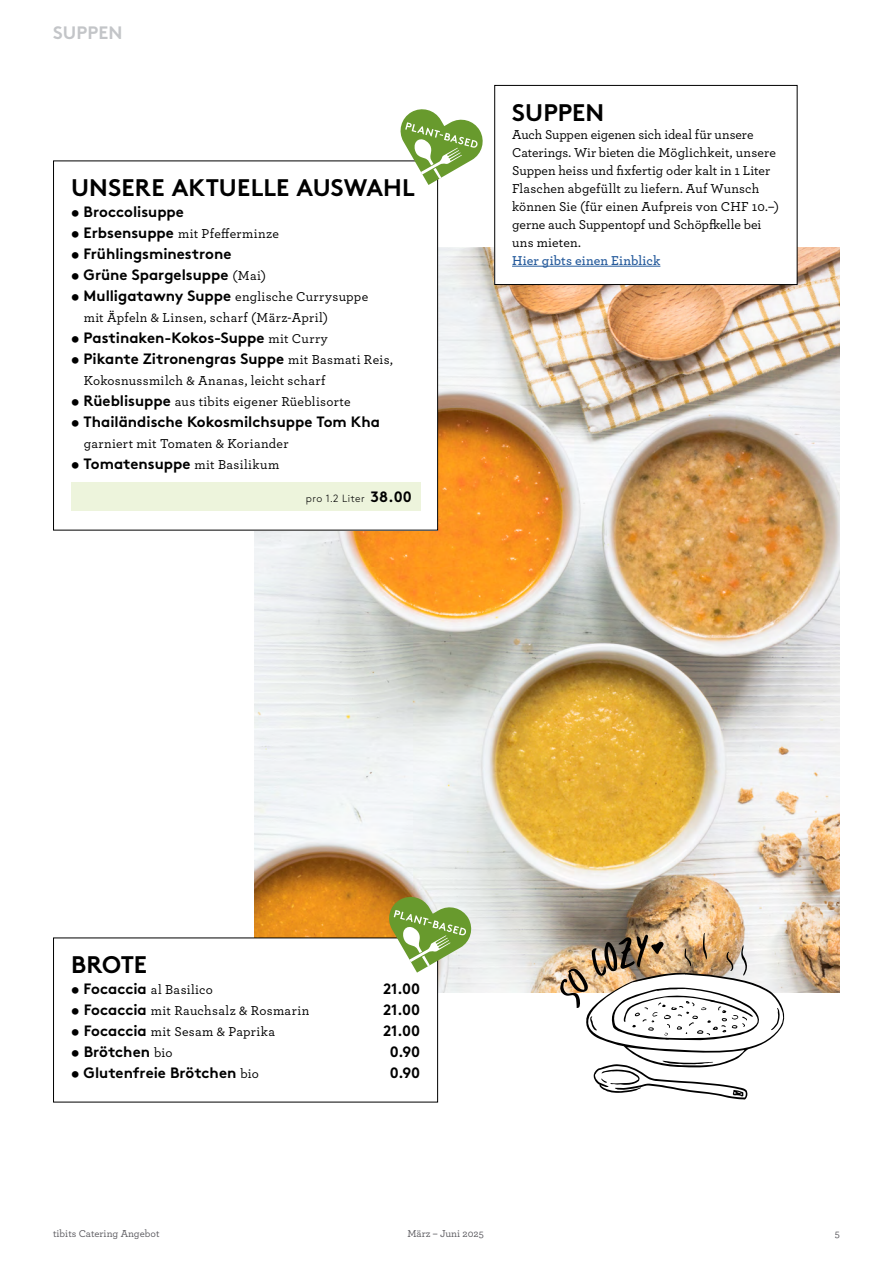
<style>
.page{position:relative;width:893px;height:1263px;background:#fff}
.page>*{position:absolute;margin:0;border:0;box-sizing:border-box;transform-origin:0 0}
.t1{font:700 24px "Brown Std";letter-spacing:.01em;color:#000}
.t2{font:700 18px "Brown Std";letter-spacing:.01em;color:#c3c5c8}
.t3{font:700 15px "Brown Std";color:#000}
.t4{font:500 13.5px/18px "Archer";letter-spacing:.01em;color:#000}
.t5{font:500 13.5px "Archer";letter-spacing:.03em;color:#000}
.t6{font:600 13.5px "Archer";letter-spacing:.01em;color:#265b9c}
.t7{font:500 10.5px "Archer";color:#5c5b60}
.t8{font:300 10.5px "Brown Std";letter-spacing:.04em;color:#000}
.s1{font-family:"Brown Std";font-weight:700;font-size:15px}
.s2{font-family:"Archer";font-weight:500;font-size:13.5px}
.s3{font-weight:700;font-size:15px}
</style>
<div class="page">
<img style="left:254px;top:247px;width:586px;height:746px">
<div style="left:54px;top:938px;width:384px;height:164px;background:#fff"></div>
<div style="left:495px;top:85px;width:302px;height:200px;background:#fff"></div>
<hr style="left:512px;top:266px;width:148px;height:1px;background:#265b9c">
<div style="left:494px;top:85px;width:303px;height:200px;border:1px solid #000"></div>
<svg style="left:560px;top:933px;width:228px;height:166px"></svg>
<div style="left:54px;top:161px;width:384px;height:369px;background:#fff"></div>
<div style="left:53px;top:161px;width:385px;height:369px;border:1px solid #000"></div>
<div style="left:71px;top:482px;width:349px;height:29px;background:#edf4dc"></div>
<svg style="left:386px;top:894px;width:88px;height:78px"></svg>
<svg style="left:397px;top:109px;width:86px;height:76px"></svg>
<h2 class="t2" style="left:53px;top:22px;width:71px">SUPPEN</h2>
<h1 class="t1" style="left:71px;top:173px;width:346px">UNSERE AKTUELLE AUSWAHL</h1>
<p class="t3" style="left:71px;top:203px;width:115px">• Broccolisuppe</p>
<p class="t5" style="left:71px;top:224px;width:210px"><span class="s1">• Erbsensuppe</span> mit Pfefferminze</p>
<p class="t3" style="left:71px;top:245px;width:162px">• Frühlingsminestrone</p>
<p class="t3" style="left:71px;top:266px;width:197px">• Grüne Spargelsuppe <span class="s2">(Mai)</span></p>
<p class="t4" style="left:84px;top:286px;width:286px;line-height:21px;text-indent:-13px"><span class="s1">• Mulligatawny Suppe</span> englische Currysuppe mit Äpfeln &amp; Linsen, scharf (März-April)</p>
<p class="t3" style="left:71px;top:329px;width:258px">• Pastinaken-Kokos-Suppe <span class="s2">mit Curry</span></p>
<p class="t3" style="left:71px;top:350px;width:323px">• Pikante Zitronengras Suppe <span class="s2">mit Basmati Reis,</span></p>
<p class="t4" style="left:84px;top:371px;width:243px">Kokosnussmilch &amp; Ananas, leicht scharf</p>
<p class="t4" style="left:71px;top:392px;width:281px"><span class="s1">• Rüeblisuppe</span> aus tibits eigener Rüeblisorte</p>
<p class="t3" style="left:71px;top:413px;width:311px">• Thailändische Kokosmilchsuppe Tom Kha</p>
<p class="t4" style="left:84px;top:434px;width:206px">garniert mit Tomaten &amp; Koriander</p>
<p class="t3" style="left:71px;top:455px;width:210px">• Tomatensuppe <span class="s2">mit Basilikum</span></p>
<p class="t8" style="left:306px;top:492px;width:107px">pro 1.2 Liter <span class="s3">38.00</span></p>
<h1 class="t1" style="left:512px;top:98px;width:94px">SUPPEN</h1>
<p class="t4" style="left:512px;top:125px;width:268px">Auch Suppen eigenen sich ideal für unsere Caterings. Wir bieten die Möglichkeit, unsere Suppen heiss und fixfertig oder kalt in 1 Liter Flaschen abgefüllt zu liefern. Auf Wunsch können Sie (für einen Aufpreis von CHF 10.–) gerne auch Suppentopf und Schöpfkelle bei uns mieten.</p>
<p class="t6" style="left:512px;top:250px;width:150px">Hier gibts einen Einblick</p>
<h1 class="t1" style="left:71px;top:950px;width:78px">BROTE</h1>
<p class="t4" style="left:71px;top:980px;width:144px"><span class="s1">• Focaccia</span> al Basilico</p>
<p class="t3" style="left:383px;top:980px;width:38px">21.00</p>
<p class="t5" style="left:71px;top:1001px;width:240px"><span class="s1">• Focaccia</span> mit Rauchsalz &amp; Rosmarin</p>
<p class="t3" style="left:383px;top:1001px;width:38px">21.00</p>
<p class="t4" style="left:71px;top:1022px;width:206px"><span class="s1">• Focaccia</span> mit Sesam &amp; Paprika</p>
<p class="t3" style="left:383px;top:1022px;width:38px">21.00</p>
<p class="t3" style="left:71px;top:1043px;width:103px">• Brötchen <span class="s2">bio</span></p>
<p class="t3" style="left:390px;top:1043px;width:32px">0.90</p>
<p class="t3" style="left:71px;top:1064px;width:190px">• Glutenfreie Brötchen <span class="s2">bio</span></p>
<p class="t3" style="left:390px;top:1064px;width:32px">0.90</p>
<p class="t7" style="left:53px;top:1226px;width:108px">tibits Catering Angebot</p>
<p class="t7" style="left:407px;top:1226px;width:78px">März – Juni 2025</p>
<p class="t7" style="left:835px;top:1226px;width:7px">5</p>
</div>
